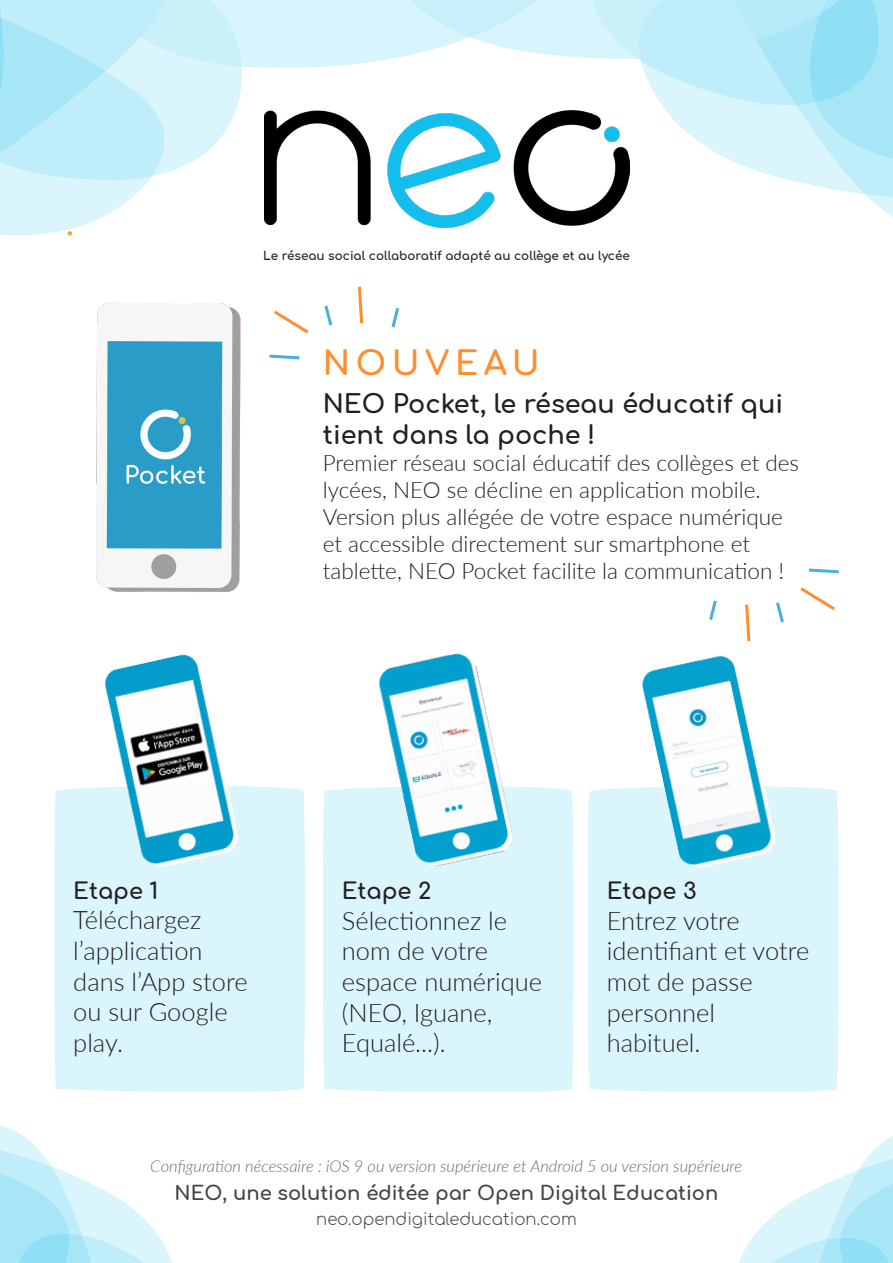
<style>
.page{position:relative;width:893px;height:1263px;background:#fff}
.page>*{position:absolute;margin:0;border:0;box-sizing:border-box;transform-origin:0 0}
.t1{font:700 33px "Comfortaa";letter-spacing:.17em;color:#ff8d2e}
.t2{font:300 25.5px/30.6px "Lato";color:#231f20}
.t3{font:700 25.5px/30.6px "Comfortaa";color:#212121}
.t4{font:300 22.5px/27px "Lato";color:#231f20}
.t5{font:700 22.5px "Comfortaa";color:#212121}
.t6{font:700 19.5px "Comfortaa";color:#454545}
.t7{font:italic 300 16.5px "Lato";color:#454545}
.t8{font:300 16.5px "Comfortaa";color:#454545}
.t9{font:700 12px "Comfortaa";color:#212121}
</style>
<div class="page">
<svg style="left:274px;top:310px;width:35px;height:24px"></svg>
<svg style="left:324px;top:305px;width:9px;height:21px"></svg>
<svg style="left:358px;top:286px;width:6px;height:38px"></svg>
<svg style="left:391px;top:308px;width:8px;height:20px"></svg>
<svg style="left:269px;top:354px;width:31px;height:6px"></svg>
<img style="left:96px;top:302px;width:145px;height:290px">
<svg style="left:800px;top:587px;width:35px;height:23px"></svg>
<svg style="left:776px;top:602px;width:8px;height:21px"></svg>
<svg style="left:745px;top:604px;width:6px;height:37px"></svg>
<svg style="left:709px;top:600px;width:8px;height:20px"></svg>
<svg style="left:808px;top:568px;width:31px;height:6px"></svg>
<div style="left:323px;top:788px;width:251px;height:305px;background:#dbf5fc"></div>
<img style="left:362px;top:653px;width:188px;height:224px">
<div style="left:588px;top:788px;width:251px;height:305px;background:#dbf5fc"></div>
<img style="left:627px;top:641px;width:188px;height:236px">
<div style="left:54px;top:788px;width:251px;height:304px;background:#dbf5fc"></div>
<img style="left:94px;top:654px;width:188px;height:223px">
<svg style="left:0;top:1126px;width:172px;height:137px"></svg>
<svg style="left:739px;top:1136px;width:154px;height:127px"></svg>
<svg style="left:0;top:0;width:893px;height:236px"></svg>
<p class="t9" style="left:263px;top:245px;width:368px">Le réseau social collaboratif adapté au collège et au lycée</p>
<p class="t1" style="left:323px;top:333px;width:218px">NOUVEAU</p>
<p class="t3" style="left:323px;top:386px;width:462px">NEO Pocket, le réseau éducatif qui tient dans la poche !</p>
<p class="t4" style="left:323px;top:448px;width:478px">Premier réseau social éducatif des collèges et des lycées, NEO se décline en application mobile.<br>Version plus allégée de votre espace numérique et accessible directement sur smartphone et tablette, NEO Pocket facilite la communication !</p>
<p class="t5" style="left:73px;top:870px;width:87px">Etape 1</p>
<p class="t2" style="left:73px;top:904px;width:131px">Téléchargez l’application</p>
<p class="t2" style="left:73px;top:965px;width:176px">dans l’App store ou sur Google</p>
<p class="t2" style="left:73px;top:1026px;width:51px">play.</p>
<p class="t5" style="left:342px;top:870px;width:91px">Etape 2</p>
<p class="t2" style="left:342px;top:904px;width:202px">Sélectionnez le nom de votre espace numérique (NEO, Iguane,<br>Equalé...).</p>
<p class="t5" style="left:607px;top:870px;width:91px">Etape 3</p>
<p class="t2" style="left:607px;top:904px;width:204px">Entrez votre identifiant et votre mot de passe personnel</p>
<p class="t2" style="left:607px;top:1027px;width:95px">habituel.</p>
<p class="t7" style="left:151px;top:1154px;width:593px">Configuration nécessaire : iOS 9 ou version supérieure et Android 5 ou version supérieure</p>
<p class="t6" style="left:175px;top:1175px;width:545px">NEO, une solution éditée par Open Digital Education</p>
<p class="t8" style="left:316px;top:1204px;width:262px">neo.opendigitaleducation.com</p>
</div>
